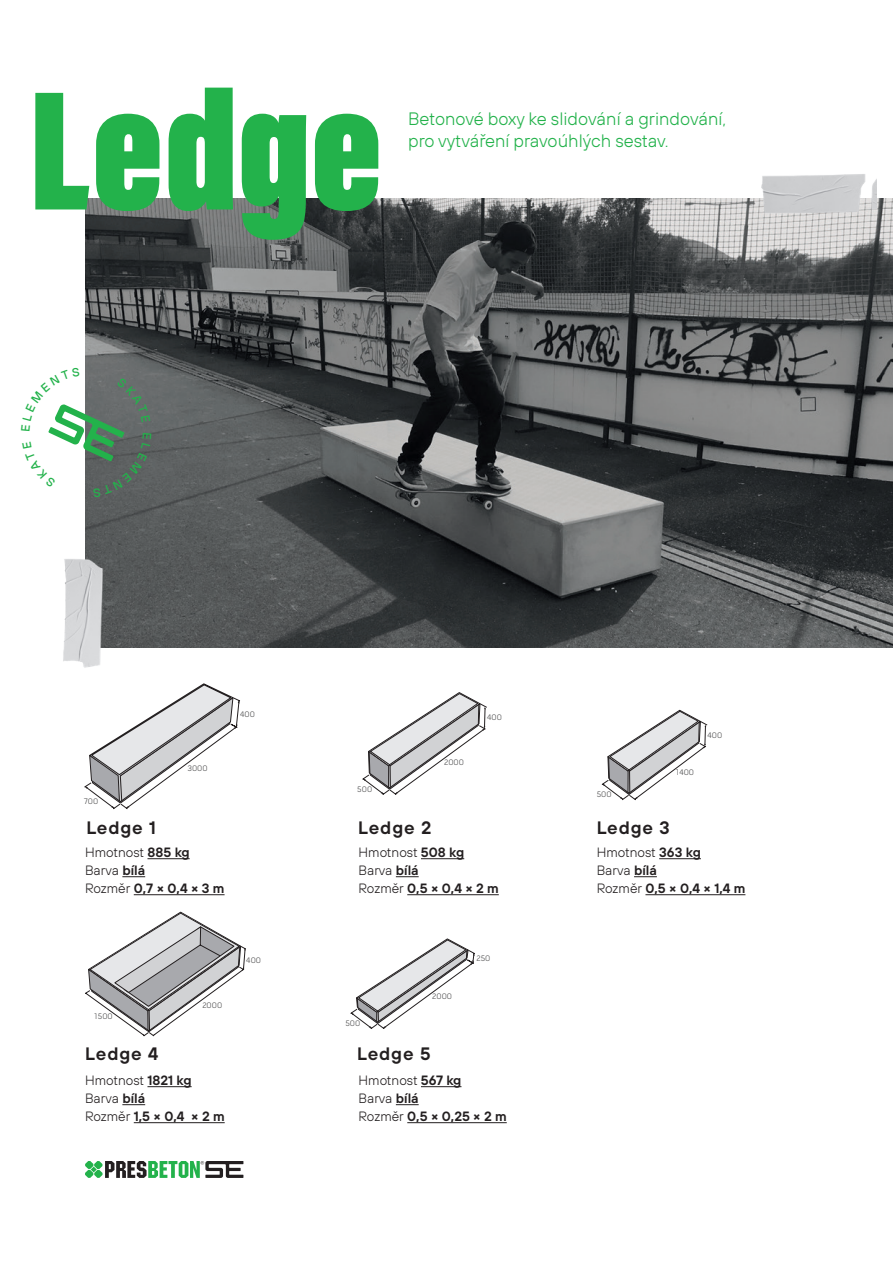
<style>
.page{position:relative;width:893px;height:1263px;background:#fff}
.page>*{position:absolute;margin:0;border:0;box-sizing:border-box;transform-origin:0 0}
.t1{font:900 175.05px "Acumin Pro Extra Cond";color:#23b24b}
.t2{font:300 18px/21.6px "TT Hoves";color:#23b24b}
.t3{font:600 18px "TT Hoves";letter-spacing:.05em;color:#231f20}
.t4{font:600 13.5px/18px "TT Hoves";color:#231f20}
.t5{font:300 13.5px/18px "TT Hoves";color:#231f20}
.t6{font:300 8.1px "Pill Gothic 600 mg";color:#3e3e3f}
.s1{font-weight:600}
.s2{font-weight:300}
</style>
<div class="page">
<img style="left:85px;top:198px;width:808px;height:450px">
<hr style="left:147px;top:858px;width:43px;height:1px;background:#231f20">
<svg style="left:122px;top:876px;width:23px;height:1px"></svg>
<hr style="left:134px;top:894px;width:91px;height:1px;background:#231f20">
<hr style="left:147px;top:1086px;width:45px;height:1px;background:#231f20">
<svg style="left:122px;top:1104px;width:23px;height:1px"></svg>
<hr style="left:134px;top:1122px;width:91px;height:1px;background:#231f20">
<hr style="left:421px;top:858px;width:43px;height:1px;background:#231f20">
<svg style="left:396px;top:876px;width:23px;height:1px"></svg>
<hr style="left:407px;top:894px;width:92px;height:1px;background:#231f20">
<hr style="left:421px;top:1086px;width:40px;height:1px;background:#231f20">
<svg style="left:396px;top:1104px;width:23px;height:1px"></svg>
<hr style="left:407px;top:1122px;width:100px;height:1px;background:#231f20">
<hr style="left:659px;top:858px;width:42px;height:1px;background:#231f20">
<svg style="left:634px;top:876px;width:23px;height:1px"></svg>
<hr style="left:645px;top:894px;width:100px;height:1px;background:#231f20">
<svg style="left:85px;top:1161px;width:158px;height:17px"></svg>
<img style="left:63px;top:557px;width:45px;height:111px">
<img style="left:745px;top:174px;width:131px;height:44px">
<svg style="left:84px;top:683px;width:156px;height:126px"></svg>
<svg style="left:362px;top:692px;width:125px;height:103px"></svg>
<svg style="left:602px;top:710px;width:105px;height:90px"></svg>
<svg style="left:85px;top:912px;width:161px;height:124px"></svg>
<svg style="left:350px;top:938px;width:125px;height:91px"></svg>
<svg style="left:48px;top:368px;width:104px;height:129px"></svg>
<h1 class="t1" style="left:30px;top:44px;width:353px">Ledge</h1>
<h2 class="t2" style="left:408px;top:108px;width:320px">Betonové boxy ke slidování a grindování, pro vytváření pravoúhlých sestav.</h2>
<p class="t6" style="left:84px;top:796px;width:16px">700</p>
<p class="t6" style="left:187px;top:763px;width:22px">3000</p>
<p class="t6" style="left:240px;top:709px;width:16px">400</p>
<p class="t6" style="left:357px;top:785px;width:16px">500</p>
<p class="t6" style="left:444px;top:757px;width:21px">2000</p>
<p class="t6" style="left:487px;top:712px;width:16px">400</p>
<p class="t6" style="left:597px;top:790px;width:16px">500</p>
<p class="t6" style="left:676px;top:768px;width:20px">1400</p>
<p class="t6" style="left:708px;top:730px;width:16px">400</p>
<h2 class="t3" style="left:86px;top:816px;width:71px">Ledge 1</h2>
<p class="t5" style="left:85px;top:843px;width:141px">Hmotnost <span class="s1">885 kg<br></span>Barva <span class="s1">bílá<br></span>Rozměr <span class="s1">0,7 × 0,4 × 3 m</span></p>
<p class="t6" style="left:94px;top:1012px;width:20px">1500</p>
<h2 class="t3" style="left:85px;top:1042px;width:74px">Ledge 4</h2>
<p class="t6" style="left:202px;top:1000px;width:21px">2000</p>
<p class="t4" style="left:85px;top:1071px;width:141px"><span class="s2">Hmotnost</span> 1821 kg<br><span class="s2">Barva</span> bílá<br><span class="s2">Rozměr</span> 1,5 × 0,4 × 2 m</p>
<p class="t6" style="left:246px;top:955px;width:16px">400</p>
<h2 class="t3" style="left:358px;top:816px;width:75px">Ledge 2</h2>
<p class="t5" style="left:359px;top:843px;width:142px">Hmotnost <span class="s1">508 kg<br></span>Barva <span class="s1">bílá<br></span>Rozměr <span class="s1">0,5 × 0,4 × 2 m</span></p>
<p class="t6" style="left:345px;top:1019px;width:16px">500</p>
<p class="t6" style="left:432px;top:991px;width:21px">2000</p>
<h2 class="t3" style="left:357px;top:1042px;width:75px">Ledge 5</h2>
<p class="t6" style="left:476px;top:954px;width:15px">250</p>
<p class="t4" style="left:359px;top:1071px;width:150px"><span class="s2">Hmotnost</span> 567 kg<br><span class="s2">Barva</span> bílá<br><span class="s2">Rozměr</span> 0,5 × 0,25 × 2 m</p>
<h2 class="t3" style="left:597px;top:816px;width:75px">Ledge 3</h2>
<p class="t4" style="left:597px;top:843px;width:150px"><span class="s2">Hmotnost</span> 363 kg<br><span class="s2">Barva</span> bílá<br><span class="s2">Rozměr</span> 0,5 × 0,4 × 1,4 m</p>
</div>
